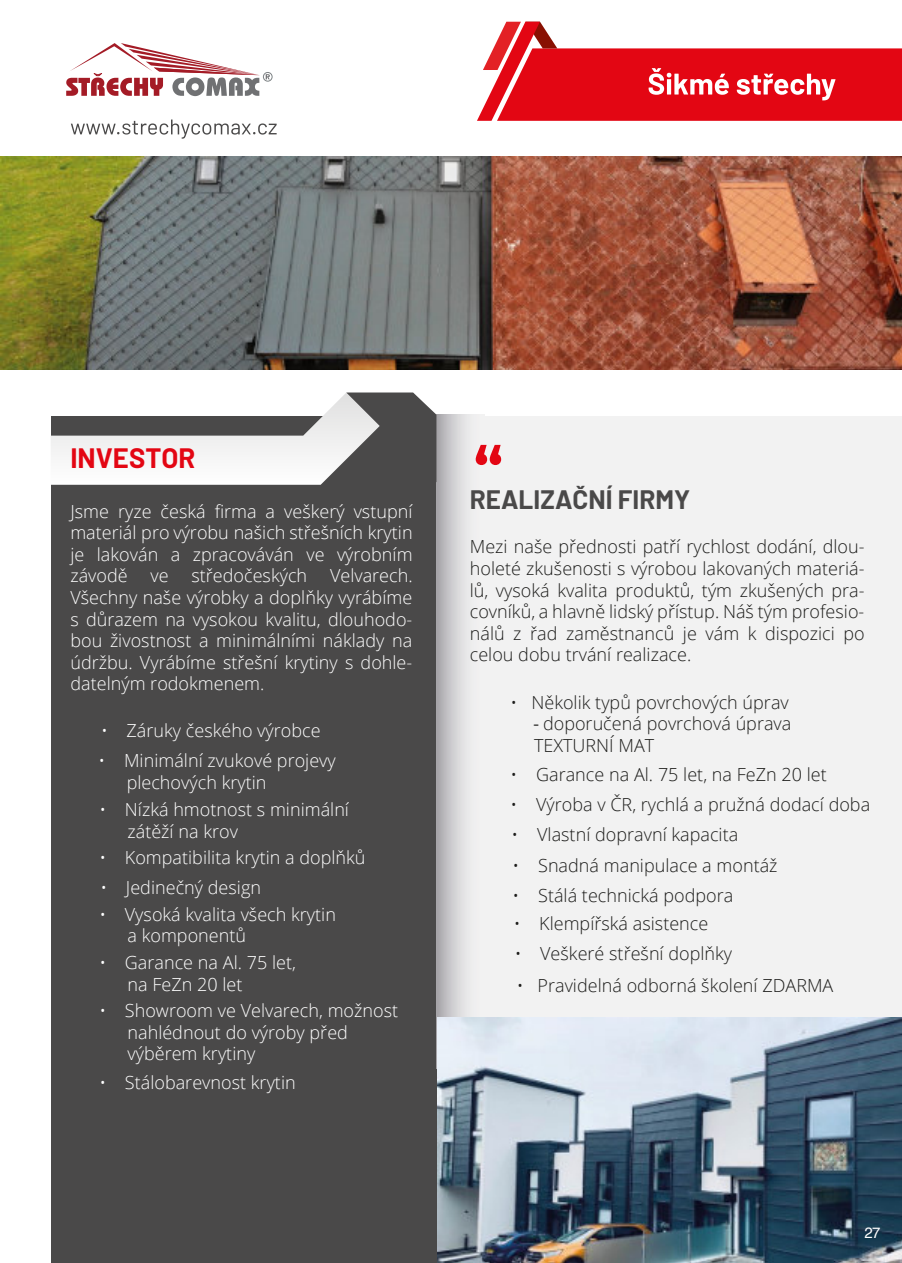
<style>
.page{position:relative;width:902px;height:1263px;background:#fff}
.page>*{position:absolute;margin:0;border:0;box-sizing:border-box;transform-origin:0 0}
.t1{font:700 27.45px "Barlow";color:#e30613}
.t2{font:700 26.1px "Barlow";color:#4a4949}
.t3{font:300 18px/21.6px "Open Sans";color:#fff}
.t4{font:300 18px/21.6px "Open Sans";color:#1d1d1b;text-align:justify}
.t5{font:15px "Helvetica";color:#fff}
.s1{font-family:"Myriad Pro";font-weight:400}
.s2{color:#e30613}
</style>
<div class="page">
<img style="left:0;top:156px;width:901px;height:213px">
<div style="left:51px;top:416px;width:386px;height:847px;background:#4a4949"></div>
<div style="left:437px;top:416px;width:464px;height:651px;background:#f2f2f2"></div>
<svg style="left:71px;top:120px;width:205px;height:19px"></svg>
<svg style="left:477px;top:22px;width:424px;height:99px"></svg>
<img style="left:436px;top:415px;width:48px;height:653px">
<img style="left:437px;top:1017px;width:464px;height:246px">
<svg style="left:51px;top:393px;width:385px;height:92px"></svg>
<svg style="left:66px;top:43px;width:194px;height:53px"></svg>
<div style="left:263px;top:72px;width:9px;height:9px;border:1px solid #7d8285;border-radius:50%"></div>
<svg style="left:266px;top:74px;width:4px;height:5px"></svg>
<svg style="left:475px;top:445px;width:26px;height:20px"></svg>
<h1 class="t1" style="left:70px;top:441px;width:126px">INVESTOR</h1>
<p class="t3" style="left:70px;top:502px;width:344px;text-align:justify">Jsme ryze česká firma a veškerý vstupní materiál pro výrobu našich střešních krytin je lakován a zpracováván ve výrobním závodě</p>
<p class="t3" style="left:150px;top:567px;width:20px">ve</p>
<p class="t3" style="left:191px;top:567px;width:117px">středočeských</p>
<p class="t3" style="left:70px;top:567px;width:344px;text-align:justify;text-indent:259px">Velvarech.<br>Všechny naše výrobky a doplňky vyrábíme s důrazem na vysokou kvalitu, dlouhodo&shy;bou živostnost a minimálními náklady na údržbu. Vyrábíme střešní krytiny s dohle&shy;datelným rodokmenem.</p>
<p class="t3" style="left:101px;top:721px;width:221px">• Záruky českého výrobce</p>
<p class="t3" style="left:127px;top:752px;width:211px;text-indent:-28px">• Minimální zvukové projevy plechových krytin</p>
<p class="t3" style="left:127px;top:801px;width:223px;text-indent:-28px">• Nízká hmotnost s minimální zátěží na krov</p>
<p class="t3" style="left:99px;top:848px;width:268px">• Kompatibilita krytin a doplňků</p>
<p class="t3" style="left:100px;top:879px;width:162px">• Jedinečný design</p>
<p class="t3" style="left:127px;top:905px;width:210px;text-indent:-28px">• Vysoká kvalita všech krytin a komponentů</p>
<p class="t3" style="left:127px;top:953px;width:170px;text-indent:-28px">• Garance na Al. 75 let, na FeZn 20 let</p>
<p class="t3" style="left:127px;top:1001px;width:272px;text-indent:-28px">• Showroom ve Velvarech, možnost nahlédnout do výroby před výběrem krytiny</p>
<p class="t3" style="left:99px;top:1074px;width:198px">• Stálobarevnost krytin</p>
<h2 class="t2" style="left:469px;top:482px;width:222px">REALIZAČNÍ FIRMY</h2>
<p class="t4" style="left:469px;top:538px;width:396px">Mezi naše přednosti patří rychlost dodání, dlou&shy;holeté zkušenosti s výrobou lakovaných materiá&shy;lů, vysoká kvalita produktů, tým zkušených pra&shy;covníků, a hlavně lidský přístup. Náš tým profesio&shy;nálů z řad zaměstnanců je vám k dispozici po celou dobu trvání realizace.</p>
<p class="t4" style="left:510px;top:693px;width:280px">• Několik typů povrchových úprav</p>
<p class="t4" style="left:533px;top:715px;width:259px"><span class="s1">-</span> doporučená povrchová úprava<br>TEXTURNÍ MAT</p>
<p class="t4" style="left:510px;top:765px;width:318px">• Garance na Al. 75 let, na FeZn 20 let</p>
<p class="t4" style="left:510px;top:795px;width:361px">• Výroba v ČR, rychlá a pružná dodací doba</p>
<p class="t4" style="left:511px;top:825px;width:228px">• Vlastní dopravní kapacita</p>
<p class="t4" style="left:512px;top:857px;width:266px">• Snadná manipulace a montáž</p>
<p class="t4" style="left:512px;top:886px;width:222px">• Stálá technická podpora</p>
<p class="t4" style="left:513px;top:915px;width:196px">• Klempířská asistence</p>
<p class="t4" style="left:514px;top:944px;width:219px">• Veškeré střešní doplňky</p>
<p class="t4" style="left:516px;top:976px;width:318px">• Pravidelná odborná školení ZDARMA</p>
<p class="t5" style="left:864px;top:1226px;width:18px">27<span class="s2">27</span></p>
</div>
